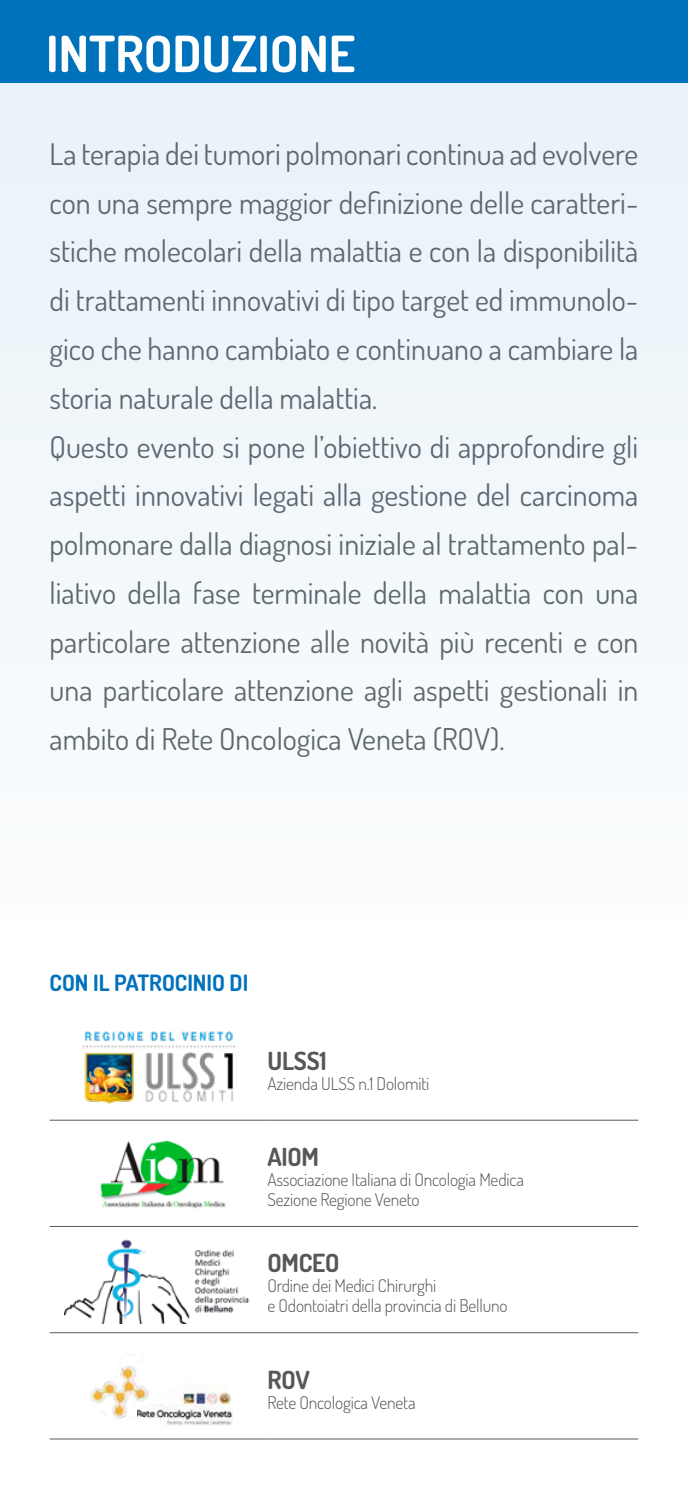
<style>
.page{position:relative;width:688px;height:1489px;background:#fff}
.page>*{position:absolute;margin:0;border:0;box-sizing:border-box;transform-origin:0 0}
.t1{font:700 50px "Dosis";color:#fff}
.t2{font:30px/48.8px "Dosis";color:#5d686e}
.t3{font:700 25px "Dosis";letter-spacing:-.01em;color:#575756}
.t4{font:700 22.5px "Dosis";color:#0072bb}
.t5{font:300 17.5px/20px "Dosis";letter-spacing:-.01em;color:#575756}
</style>
<div class="page">
<div style="left:0;top:0;width:687px;height:1488px;background:#f2f7fb"></div>
<div style="left:0;top:0;width:687px;height:83px;background:#0072bb"></div>
<div style="left:0;top:921px;width:687px;height:567px;background:#fff"></div>
<hr style="left:50px;top:1119px;width:216px;height:1px;background:#575756">
<hr style="left:266px;top:1119px;width:372px;height:1px;background:#575756">
<hr style="left:50px;top:1225px;width:216px;height:1px;background:#575756">
<hr style="left:266px;top:1225px;width:372px;height:1px;background:#575756">
<hr style="left:50px;top:1332px;width:216px;height:1px;background:#575756">
<hr style="left:266px;top:1332px;width:372px;height:1px;background:#575756">
<hr style="left:50px;top:1438px;width:216px;height:1px;background:#575756">
<hr style="left:266px;top:1438px;width:372px;height:1px;background:#575756">
<img style="left:82px;top:1031px;width:154px;height:73px">
<img style="left:100px;top:1140px;width:126px;height:69px">
<img style="left:65px;top:1239px;width:185px;height:84px">
<img style="left:90px;top:1355px;width:52px;height:64px">
<img style="left:137px;top:1379px;width:96px;height:46px">
<h1 class="t1" style="left:46px;top:22px;width:310px">INTRODUZIONE</h1>
<p class="t2" style="left:50px;top:129px;width:590px">La terapia dei tumori polmonari continua ad evolvere con una sempre maggior definizione delle caratteri&shy;stiche molecolari della malattia e con la disponibilità di trattamenti innovativi di tipo target ed immunolo&shy;gico che hanno cambiato e continuano a cambiare la storia naturale della malattia.<br>Questo evento si pone l’obiettivo di approfondire gli aspetti innovativi legati alla gestione del carcinoma polmonare dalla diagnosi iniziale al trattamento pal&shy;liativo della fase terminale della malattia con una particolare attenzione alle novità più recenti e con una particolare attenzione agli aspetti gestionali in ambito di Rete Oncologica Veneta (ROV).</p>
<p class="t4" style="left:50px;top:968px;width:200px">CON IL PATROCINIO DI</p>
<p class="t3" style="left:267px;top:1044px;width:61px">ULSS1</p>
<p class="t5" style="left:267px;top:1072px;width:163px">Azienda ULSS n.1 Dolomiti</p>
<p class="t3" style="left:267px;top:1140px;width:53px">AIOM</p>
<p class="t5" style="left:267px;top:1169px;width:258px">Associazione Italiana di Oncologia Medica<br>Sezione Regione Veneto</p>
<p class="t3" style="left:267px;top:1246px;width:73px">OMCEO</p>
<p class="t5" style="left:267px;top:1275px;width:241px">Ordine dei Medici Chirurghi<br>e Odontoiatri della provincia di Belluno</p>
<p class="t3" style="left:267px;top:1363px;width:44px">ROV</p>
<p class="t5" style="left:267px;top:1391px;width:150px">Rete Oncologica Veneta</p>
</div>
